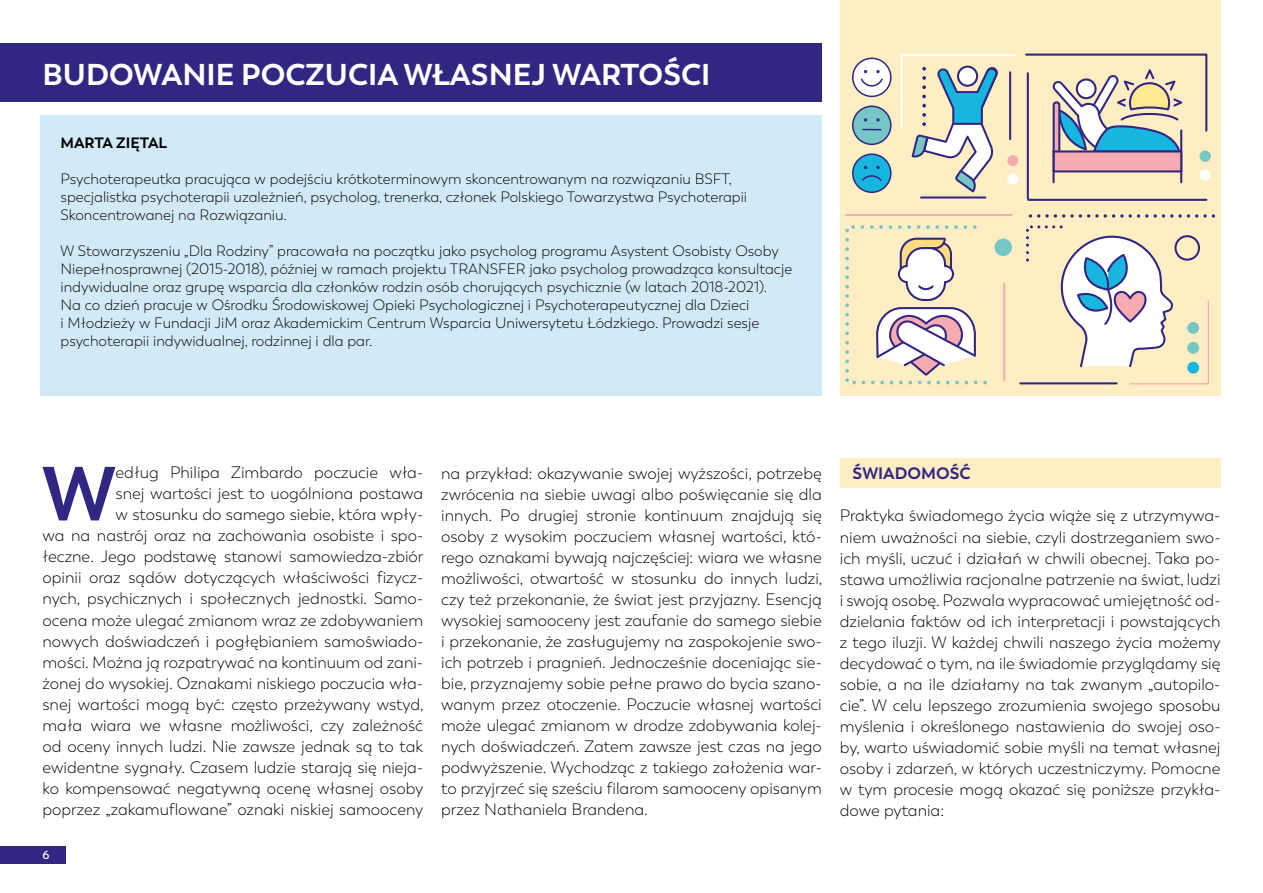
<style>
.page{position:relative;width:1263px;height:893px;background:#fff}
.page>*{position:absolute;margin:0;border:0;box-sizing:border-box;transform-origin:0 0}
.t1{font:700 76.2px "Trenda";color:#312783}
.t2{font:700 30px "Trenda";color:#fff}
.t3{font:300 16.5px/21px "Trenda";color:#000;text-align:justify}
.t4{font:700 16.5px "Trenda";color:#312783}
.t5{font:300 15px/18px "Trenda";color:#000}
.t6{font:700 15px "Trenda";color:#000}
.t7{font:600 12px "Trenda";color:#fff}
</style>
<div class="page">
<div style="left:840px;top:458px;width:380px;height:30px;background:#ffedc4"></div>
<div style="left:41px;top:115px;width:781px;height:280px;background:#d2eaf7"></div>
<div style="left:840px;top:0;width:380px;height:395px;background:#ffedc4"></div>
<div style="left:0;top:43px;width:822px;height:58px;background:#312783"></div>
<div style="left:0;top:846px;width:66px;height:17px;background:#312783"></div>
<div style="left:1199px;top:151px;width:12px;height:11px;background:#75c6c5;border-radius:50%"></div>
<div style="left:994px;top:238px;width:18px;height:18px;background:#75c6c5;border-radius:50%"></div>
<div style="left:1199px;top:169px;width:12px;height:12px;background:#fff;border-radius:50%"></div>
<div style="left:1007px;top:155px;width:11px;height:11px;background:#f5abaf;border-radius:50%"></div>
<div style="left:1007px;top:174px;width:11px;height:11px;background:#fff;border-radius:50%"></div>
<hr style="left:1027px;top:199px;width:180px;height:2px;background:#312783">
<hr style="left:1027px;top:72px;width:2px;height:127px;background:#312783">
<hr style="left:845px;top:214px;width:167px;height:2px;background:#f5abaf">
<hr style="left:920px;top:196px;width:66px;height:3px;background:#312783">
<hr style="left:1052px;top:150px;width:2px;height:33px;background:#312783">
<hr style="left:1180px;top:129px;width:2px;height:54px;background:#312783">
<svg style="left:1025px;top:54px;width:182px;height:118px"></svg>
<svg style="left:1029px;top:214px;width:186px;height:4px"></svg>
<svg style="left:901px;top:54px;width:114px;height:138px"></svg>
<svg style="left:852px;top:153px;width:39px;height:40px"></svg>
<svg style="left:852px;top:58px;width:39px;height:39px"></svg>
<svg style="left:852px;top:106px;width:39px;height:39px"></svg>
<hr style="left:1003px;top:283px;width:2px;height:98px;background:#f5abaf">
<hr style="left:1019px;top:382px;width:99px;height:2px;background:#312783">
<svg style="left:845px;top:225px;width:142px;height:159px"></svg>
<svg style="left:1026px;top:225px;width:183px;height:159px"></svg>
<h2 class="t2" style="left:43px;top:56px;width:669px">BUDOWANIE POCZUCIA WŁASNEJ WARTOŚCI</h2>
<p class="t6" style="left:61px;top:133px;width:108px">MARTA ZIĘTAL</p>
<p class="t5" style="left:61px;top:170px;width:688px">Psychoterapeutka pracująca w podejściu krótkoterminowym skoncentrowanym na rozwiązaniu BSFT, specjalistka psychoterapii uzależnień, psycholog, trenerka, członek Polskiego Towarzystwa Psychoterapii<br>Skoncentrowanej na Rozwiązaniu.</p>
<p class="t5" style="left:61px;top:242px;width:733px">W Stowarzyszeniu „Dla Rodziny” pracowała na początku jako psycholog programu Asystent Osobisty Osoby Niepełnosprawnej (2015-2018), później w ramach projektu TRANSFER jako psycholog prowadząca konsultacje indywidualne oraz grupę wsparcia dla członków rodzin osób chorujących psychicznie (w latach 2018-2021).<br>Na co dzień pracuje w Ośrodku Środowiskowej Opieki Psychologicznej i Psychoterapeutycznej dla Dzieci<br>i Młodzieży w Fundacji JiM oraz Akademickim Centrum Wsparcia Uniwersytetu Łódzkiego. Prowadzi sesje psychoterapii indywidualnej, rodzinnej i dla par.</p>
<p class="t3" style="left:43px;top:462px;width:383px;text-align:right">edług Philipa Zimbardo poczucie wła-<br>snej wartości jest to uogólniona postawa<br>w stosunku do samego siebie, która wpły-<br>wa na nastrój oraz na zachowania osobiste i spo&shy;łeczne. Jego podstawę stanowi samowiedza-zbiór opinii oraz sądów dotyczących właściwości fizycz&shy;nych, psychicznych i społecznych jednostki. Samo&shy;ocena może ulegać zmianom wraz ze zdobywaniem nowych doświadczeń i pogłębianiem samoświado&shy;mości. Można ją rozpatrywać na kontinuum od zani&shy;żonej do wysokiej. Oznakami niskiego poczucia wła&shy;snej wartości mogą być: często przeżywany wstyd, mała wiara we własne możliwości, czy zależność od oceny innych ludzi. Nie zawsze jednak są to tak ewidentne sygnały. Czasem ludzie starają się nieja&shy;ko kompensować negatywną ocenę własnej osoby poprzez „zakamuflowane” oznaki niskiej samooceny</p>
<p class="t3" style="left:441px;top:463px;width:383px">na przykład: okazywanie swojej wyższości, potrzebę zwrócenia na siebie uwagi albo poświęcanie się dla innych. Po drugiej stronie kontinuum znajdują się osoby z wysokim poczuciem własnej wartości, któ&shy;rego oznakami bywają najczęściej: wiara we własne możliwości, otwartość w stosunku do innych ludzi, czy też przekonanie, że świat jest przyjazny. Esencją wysokiej samooceny jest zaufanie do samego siebie i przekonanie, że zasługujemy na zaspokojenie swo&shy;ich potrzeb i pragnień. Jednocześnie doceniając sie&shy;bie, przyznajemy sobie pełne prawo do bycia szano&shy;wanym przez otoczenie. Poczucie własnej wartości może ulegać zmianom w drodze zdobywania kolej&shy;nych doświadczeń. Zatem zawsze jest czas na jego podwyższenie. Wychodząc z takiego założenia war&shy;to przyjrzeć się sześciu filarom samooceny opisanym przez Nathaniela Brandena.</p>
<p class="t4" style="left:852px;top:463px;width:119px">ŚWIADOMOŚĆ</p>
<h1 class="t1" style="left:42px;top:446px;width:75px">W</h1>
<p class="t3" style="left:840px;top:505px;width:382px">Praktyka świadomego życia wiąże się z utrzymywa&shy;niem uważności na siebie, czyli dostrzeganiem swo&shy;ich myśli, uczuć i działań w chwili obecnej. Taka po&shy;stawa umożliwia racjonalne patrzenie na świat, ludzi i swoją osobę. Pozwala wypracować umiejętność od&shy;dzielania faktów od ich interpretacji i powstających z tego iluzji. W każdej chwili naszego życia możemy decydować o tym, na ile świadomie przyglądamy się sobie, a na ile działamy na tak zwanym „autopilo&shy;cie”. W celu lepszego zrozumienia swojego sposobu myślenia i określonego nastawienia do swojej oso&shy;by, warto uświadomić sobie myśli na temat własnej osoby i zdarzeń, w których uczestniczymy. Pomocne w tym procesie mogą okazać się poniższe przykła&shy;dowe pytania:</p>
<p class="t7" style="left:43px;top:847px;width:9px">6</p>
</div>
